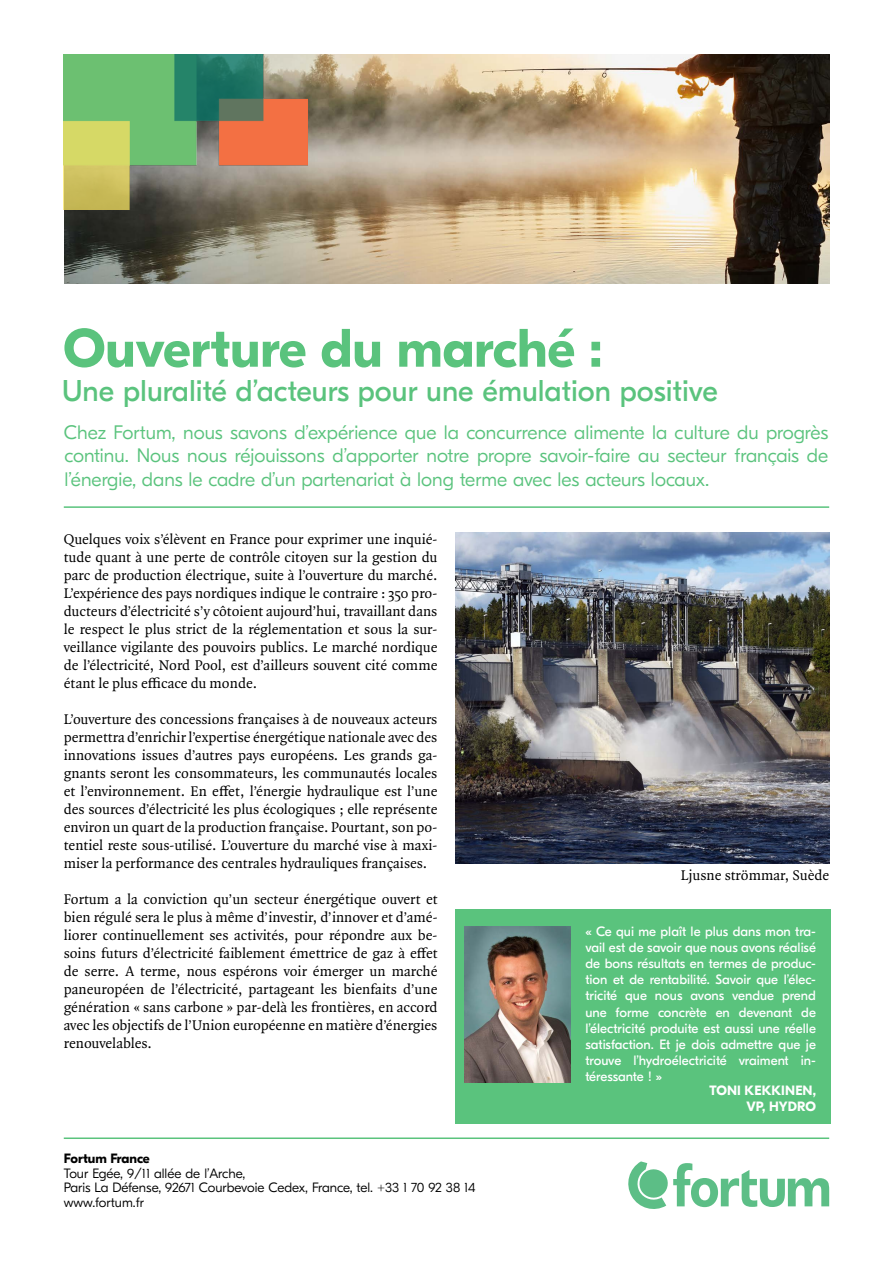
<style>
.page{position:relative;width:893px;height:1263px;background:#fff}
.page>*{position:absolute;margin:0;border:0;box-sizing:border-box;transform-origin:0 0}
.t1{font:700 54px "GT Eesti Pro Display";color:#5ac37d}
.t2{font:30px "GT Eesti Pro Display";color:#5ac37d}
.t3{font:300 19.5px/23.4px "GT Eesti Pro Display";color:#5ac37d;text-align:justify}
.t4{font:15px/18px "Quadraat Pro";color:#000;text-align:justify}
.t5{font:13.5px/16.2px "GT Eesti Pro Display";color:#fff;text-align:justify}
.t6{font:300 13.5px/14.4px "GT Eesti Pro Display";color:#000}
.t7{font:700 13.5px/16.2px "GT Eesti Pro Display";letter-spacing:.01em;color:#fff;text-align:right}
.t8{font:700 13.5px "GT Eesti Pro Display";color:#000}
</style>
<div class="page">
<div style="left:455px;top:909px;width:376px;height:214px;background:#5ac37d"></div>
<img style="left:465px;top:926px;width:105px;height:156px">
<img style="left:65px;top:54px;width:764px;height:229px">
<img style="left:64px;top:54px;width:244px;height:155px">
<hr style="left:64px;top:1137px;width:765px;height:2px;background:#5ac37d">
<svg style="left:628px;top:1161px;width:201px;height:48px"></svg>
<hr style="left:64px;top:506px;width:765px;height:2px;background:#5ac37d">
<img style="left:455px;top:532px;width:374px;height:332px">
<h1 class="t1" style="left:63px;top:318px;width:541px">Ouverture du marché :</h1>
<h2 class="t2" style="left:62px;top:374px;width:657px">Une pluralité d’acteurs pour une émulation positive</h2>
<p class="t3" style="left:64px;top:421px;width:766px">Chez Fortum, nous savons d’expérience que la concurrence alimente la culture du progrès continu. Nous nous réjouissons d’apporter notre propre savoir-faire au secteur français de l’énergie, dans le cadre d’un partenariat à long terme avec les acteurs locaux.</p>
<p class="t4" style="left:64px;top:530px;width:375px">Quelques voix s’élèvent en France pour exprimer une inquié&shy;tude quant à une perte de contrôle citoyen sur la gestion du parc de production électrique, suite à l’ouverture du marché.<br>L’expérience des pays nordiques indique le contraire : 350 pro&shy;ducteurs d’électricité s’y côtoient aujourd’hui, travaillant dans le respect le plus strict de la réglementation et sous la sur&shy;veillance vigilante des pouvoirs publics. Le marché nordique de l’électricité, Nord Pool, est d’ailleurs souvent cité comme étant le plus efficace du monde.</p>
<p class="t4" style="left:64px;top:710px;width:375px">L’ouverture des concessions françaises à de nouveaux acteurs permettra d’enrichir l’expertise énergétique nationale avec des innovations issues d’autres pays européens. Les grands ga&shy;gnants seront les consommateurs, les communautés locales et l’environnement. En effet, l’énergie hydraulique est l’une des sources d’électricité les plus écologiques ; elle représente environ un quart de la production française. Pourtant, son po&shy;tentiel reste sous-utilisé. L’ouverture du marché vise à maxi&shy;miser la performance des centrales hydrauliques françaises.</p>
<p class="t4" style="left:64px;top:890px;width:375px">Fortum a la conviction qu’un secteur énergétique ouvert et bien régulé sera le plus à même d’investir, d’innover et d’amé&shy;liorer continuellement ses activités, pour répondre aux be&shy;soins futurs d’électricité faiblement émettrice de gaz à effet de serre. A terme, nous espérons voir émerger un marché paneuropéen de l’électricité, partageant les bienfaits d’une génération « sans carbone » par-delà les frontières, en accord avec les objectifs de l’Union européenne en matière d’énergies renouvelables.</p>
<p class="t8" style="left:64px;top:1151px;width:88px">Fortum France</p>
<p class="t6" style="left:64px;top:1166px;width:413px">Tour Egée, 9/11 allée de l’Arche,<br>Paris La Défense, 92671 Courbevoie Cedex, France, tel. +33 1 70 92 38 14 www.fortum.fr</p>
<p class="t4" style="left:681px;top:866px;width:150px">Ljusne strömmar, Suède</p>
<p class="t5" style="left:585px;top:923px;width:232px">« Ce qui me plaît le plus dans mon tra&shy;vail est de savoir que nous avons réalisé de bons résultats en termes de produc&shy;tion et de rentabilité. Savoir que l’élec&shy;tricité que nous avons vendue prend une forme concrète en devenant de l’électricité produite est aussi une réelle satisfaction. Et je dois admettre que je trouve l’hydroélectricité vraiment in&shy;téressante ! »</p>
<p class="t7" style="left:709px;top:1082px;width:108px">Toni Kekkinen,<br>VP, Hydro</p>
</div>
